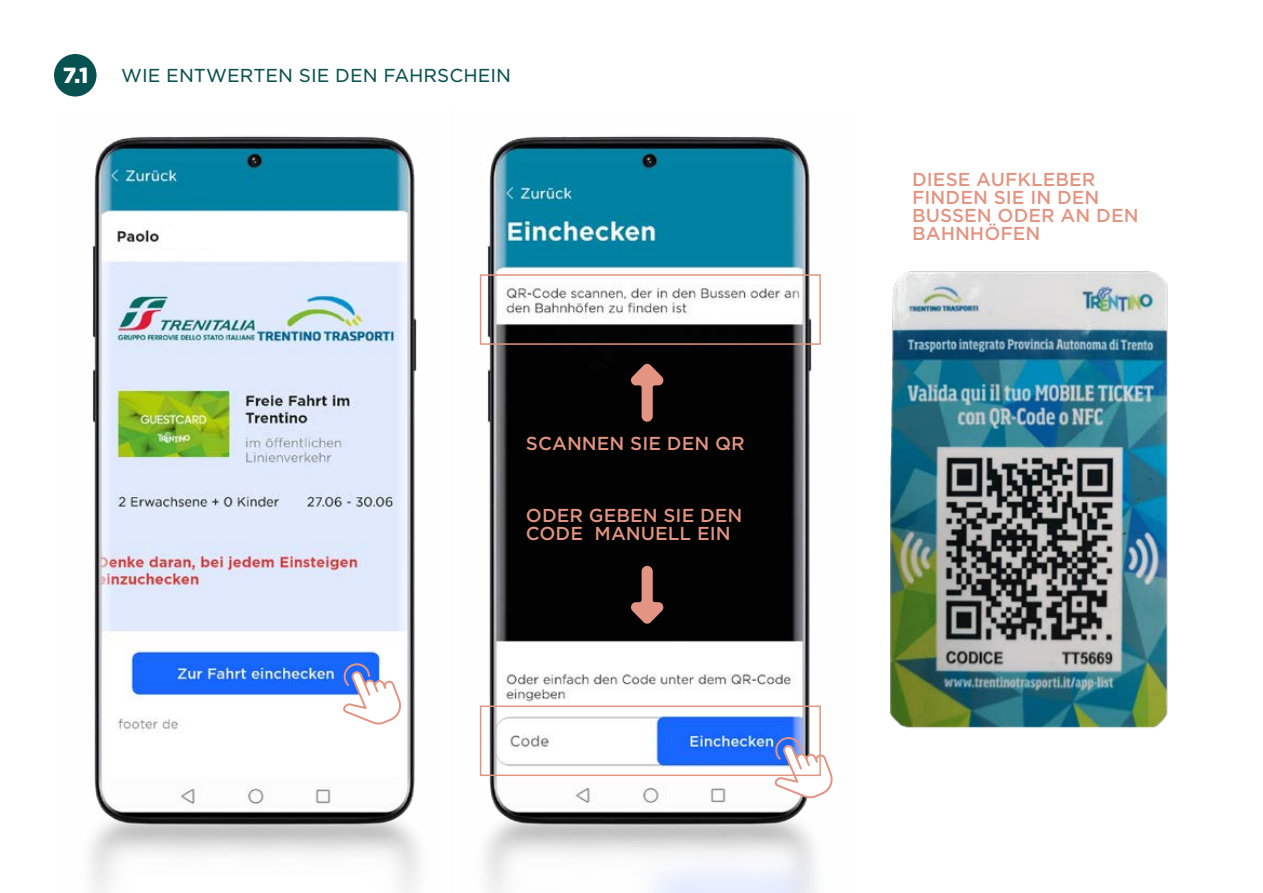
<style>
.page{position:relative;width:1263px;height:893px;background:#fff}
.page>*{position:absolute;margin:0;border:0;box-sizing:border-box;transform-origin:0 0}
.t1{font:900 21px "Gotham S Sm";color:#fff}
.t2{font:500 18px/18px "Gotham S Sm";color:#e29481}
.t3{font:18px "Gotham S Sm";color:#0c5251}
</style>
<div class="page">
<img style="left:479px;top:136px;width:338px;height:757px">
<img style="left:89px;top:136px;width:330px;height:757px">
<div style="left:54px;top:54px;width:43px;height:43px;background:#075150;border-radius:50%"></div>
<svg style="left:342px;top:663px;width:59px;height:63px"></svg>
<svg style="left:773px;top:737px;width:60px;height:63px"></svg>
<div style="left:162px;top:226px;width:86px;height:22px;background:#fff"></div>
<img style="left:890px;top:271px;width:278px;height:457px">
<div style="left:480px;top:705px;width:341px;height:71px;border:2px solid #e29581"></div>
<div style="left:480px;top:274px;width:341px;height:71px;border:2px solid #e29581"></div>
<svg style="left:629px;top:363px;width:36px;height:59px;background:#5e3e36"></svg>
<svg style="left:629px;top:566px;width:36px;height:58px;background:#603f37"></svg>
<p class="t1" style="left:63px;top:60px;width:27px">7.1</p>
<p class="t3" style="left:121px;top:64px;width:391px">WIE ENTWERTEN SIE DEN FAHRSCHEIN</p>
<p class="t2" style="left:526px;top:434px;width:220px">SCANNEN SIE DEN QR</p>
<p class="t2" style="left:526px;top:506px;width:218px">ODER GEBEN SIE DEN<br>CODE MANUELL EIN</p>
<p class="t2" style="left:912px;top:170px;width:228px">DIESE AUFKLEBER<br>FINDEN SIE IN DEN<br>BUSSEN ODER AN DEN<br>BAHNHÖFEN</p>
</div>
